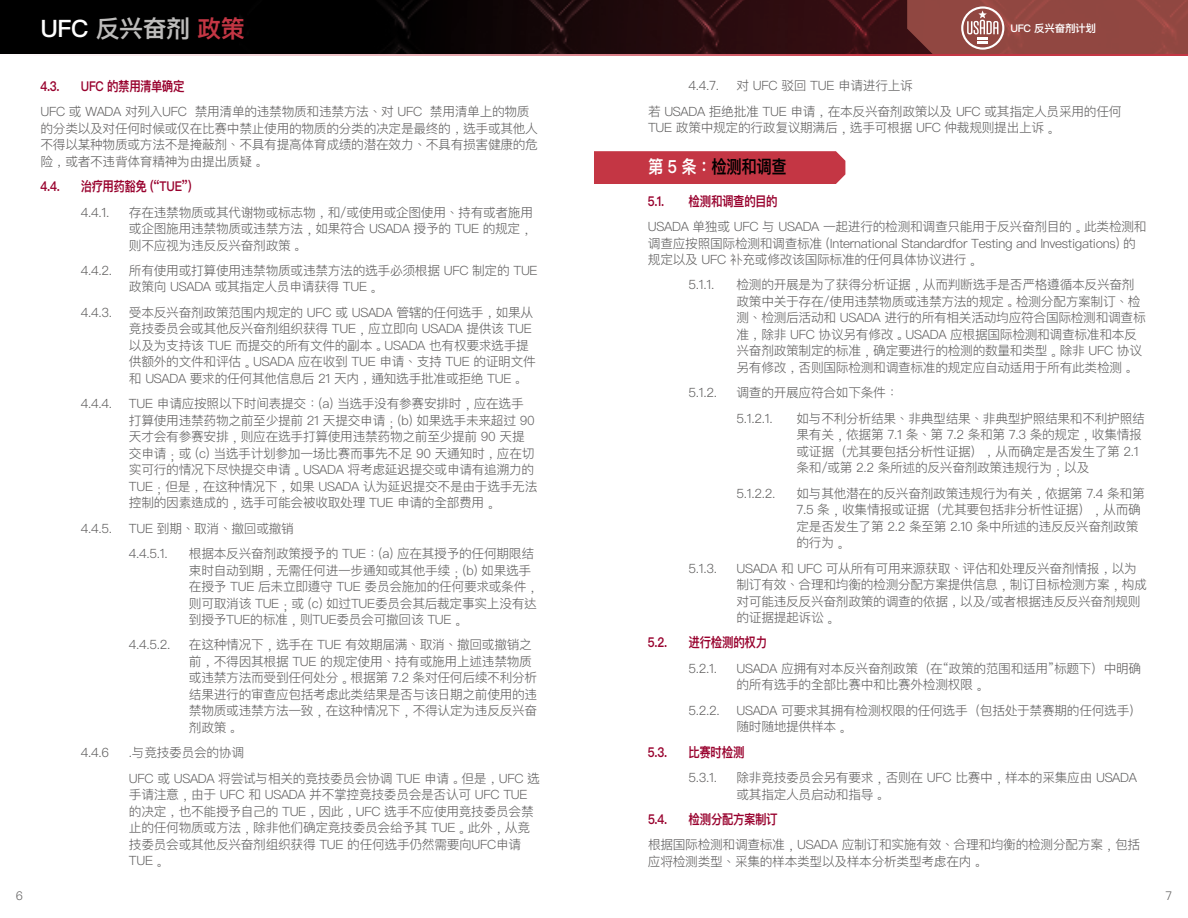
<style>
.page{position:relative;width:1188px;height:918px;background:#fff}
.page>*{position:absolute;margin:0;border:0;box-sizing:border-box;transform-origin:0 0}
.t1{font:600 24px "Ping Fang HK";letter-spacing:-.02em;color:#bdbcbb}
.t2{font:600 18px "Ping Fang HK";letter-spacing:-.02em;color:#000;scale:.85 1}
.t3{font:600 13.5px "Ping Fang HK";letter-spacing:-.03em;color:#98002d;scale:.85 1}
.t4{font:600 13.5px "Ping Fang HK";letter-spacing:-.05em;color:#98002d;scale:.85 1}
.t5{font:300 12.75px/16.5px "Ping Fang HK";letter-spacing:-.025em;color:#5f5e5e}
.t6{font:300 12px "Ping Fang HK";color:#5f5e5e}
.t7{font:600 10.5px "Ping Fang HK";letter-spacing:-.025em;color:#fff}
.s1{color:#fff}
.s2{color:#c43644}
.s3{font-family:"ST Heiti TC"}
</style>
<div class="page">
<svg style="left:0;top:0;width:907px;height:54px;background:#130507"></svg>
<svg style="left:907px;top:0;width:281px;height:54px;background:#944d47"></svg>
<div style="left:594px;top:151px;width:251px;height:33px;background:#c43644"></div>
<h1 class="t1" style="left:40px;top:14px;width:206px"><span class="s1">UFC</span> 反兴奋剂<span class="s2">政策</span></h1>
<p class="t7" style="left:1010px;top:22px;width:87px">UFC 反兴奋剂计划</p>
<p class="t3" style="left:40px;top:78px;width:24px">4.3.</p>
<p class="t3" style="left:81px;top:78px;width:123px">UFC 的禁用清单确定</p>
<p class="t5" style="left:40px;top:103px;width:499px">UFC 或 WADA 对列入UFC 禁用清单的违禁物质和违禁方法、对 UFC 禁用清单上的物质的分类以及对任何时候或仅在比赛中禁止使用的物质的分类的决定是最终的，选手或其他人不得以某种物质或方法不是掩蔽剂、不具有提高体育成绩的潜在效力、不具有损害健康的危险，或者不违背体育精神为由提出质疑。</p>
<p class="t3" style="left:40px;top:178px;width:24px">4.4.</p>
<p class="t4" style="left:81px;top:178px;width:132px">治疗用药豁免 (“TUE”)</p>
<p class="t5" style="left:81px;top:204px;width:30px">4.4.1.</p>
<p class="t5" style="left:129px;top:204px;width:406px;text-align:justify">存在违禁物质或其代谢物或标志物，和/或使用或企图使用、持有或者施用或企图施用违禁物质或违禁方法，如果符合 USADA 授予的 TUE 的规定，则不应视为违反反兴奋剂政策。</p>
<p class="t5" style="left:81px;top:262px;width:33px">4.4.2.</p>
<p class="t5" style="left:129px;top:262px;width:410px">所有使用或打算使用违禁物质或违禁方法的选手必须根据 UFC 制定的 TUE政策向 USADA 或其指定人员申请获得 TUE。</p>
<p class="t5" style="left:81px;top:304px;width:33px">4.4.3.</p>
<p class="t5" style="left:129px;top:304px;width:408px">受本反兴奋剂政策范围内规定的 UFC 或 USADA 管辖的任何选手，如果从竞技委员会或其他反兴奋剂组织获得 TUE，应立即向 USADA 提供该 TUE以及为支持该 TUE 而提交的所有文件的副本。USADA 也有权要求选手提供额外的文件和评估。USADA 应在收到 TUE 申请、支持 TUE 的证明文件和 USADA 要求的任何其他信息后 21 天内，通知选手批准或拒绝 TUE。</p>
<p class="t5" style="left:81px;top:395px;width:33px">4.4.4.</p>
<p class="t5" style="left:129px;top:395px;width:410px">TUE 申请应按照以下时间表提交：(a) 当选手没有参赛安排时，应在选手打算使用违禁药物之前至少提前 21 天提交申请；(b) 如果选手未来超过 90天才会有参赛安排，则应在选手打算使用违禁药物之前至少提前 90 天提交申请；或 (c) 当选手计划参加一场比赛而事先不足 90 天通知时，应在切实可行的情况下尽快提交申请。USADA 将考<span class="s3">虑</span>延<span class="s3">迟</span>提交或申请有追溯力的TUE；但是，在这种情况下，如果 USADA 认为延<span class="s3">迟</span>提交不是由于选手无法控制的因素造成的，选手可能会被收取处理 TUE 申请的全部费用。</p>
<p class="t5" style="left:81px;top:520px;width:33px">4.4.5.</p>
<p class="t5" style="left:129px;top:515px;width:166px;line-height:25.3px">TUE 到期、取消、撤回或撤销<br>4.4.5.1.</p>
<p class="t5" style="left:189px;top:545px;width:351px">根据本反兴奋剂政策授予的 TUE：(a) 应在其授予的任何期限结束时自动到期，无需任何进一步通知或其他手续；(b) 如果选手在授予 TUE 后未立即遵守 TUE 委员会施加的任何要求或条件，则可取消该 TUE；或 (c) 如过TUE委员会其后裁定事实上没有达到授予TUE的标准，则TUE委员会可撤回该 TUE。</p>
<p class="t5" style="left:129px;top:637px;width:43px">4.4.5.2.</p>
<p class="t5" style="left:189px;top:637px;width:350px">在这种情况下，选手在 TUE 有效期届满、取消、撤回或撤销之前，不得因其根据 TUE 的规定使用、持有或施用上述违禁物质或违禁方法而受到任何处分。根据第 7.2 条对任何后续不利分析结果进行的审查应包括考<span class="s3">虑</span>此类结果是否与该日期之前使用的违禁物质或违禁方法一致，在这种情况下，不得认定为违反反兴奋剂政策。</p>
<p class="t5" style="left:81px;top:744px;width:30px">4.4.6</p>
<p class="t5" style="left:129px;top:740px;width:412px;line-height:25.3px">.与竞技委员会的协调<br>UFC 或 USADA 将尝试与相关的竞技委员会协调 TUE 申请。但是，UFC 选</p>
<p class="t5" style="left:129px;top:786px;width:406px">手请注意，由于 UFC 和 USADA 并不掌控竞技委员会是否认可 UFC TUE的决定，也不能授予自己的 TUE，因此，UFC 选手不应使用竞技委员会禁止的任何物质或方法，除非他们确定竞技委员会给予其 TUE。此外，从竞技委员会或其他反兴奋剂组织获得 TUE 的任何选手仍然需要向UFC申请<br>TUE。</p>
<p class="t5" style="left:648px;top:73px;width:475px;line-height:25.3px;text-indent:88px">对 UFC 驳回 TUE 申请进行上诉<br>若 USADA 拒绝批准 TUE 申请，在本反兴奋剂政策以及 UFC 或其指定人员采用的任何</p>
<p class="t5" style="left:648px;top:119px;width:410px">TUE 政策中规定的行政复议期满后，选手可根据 UFC 仲裁规则提出上诉。</p>
<h2 class="t2" style="left:648px;top:156px;width:165px"><span class="s1">第 5 条：</span>检测和调查</h2>
<p class="t3" style="left:648px;top:192px;width:21px">5.1.</p>
<p class="t3" style="left:689px;top:192px;width:106px">检测和调查的目的</p>
<p class="t5" style="left:648px;top:218px;width:500px">USADA 单独或 UFC 与 USADA 一起进行的检测和调查只能用于反兴奋剂目的。此类检测和调查应按照国际检测和调查标准 (International Standardfor Testing and Investigations) 的规定以及 UFC 补充或修改该国际标准的任何具体协议进行。</p>
<p class="t5" style="left:688px;top:276px;width:28px">5.1.1.</p>
<p class="t5" style="left:736px;top:276px;width:411px">检测的开展是为了获得分析证据，从而判断选手是否严格遵循本反兴奋剂政策中关于存在/使用违禁物质或违禁方法的规定。检测分配方案制订、检测、检测后活动和 USADA 进行的所有相关活动均应符合国际检测和调查标准，除非 UFC 协议另有修改。USADA 应根据国际检测和调查标准和本反兴奋剂政策制定的标准，确定要进行的检测的数量和类型。除非 UFC 协议另有修改，否则国际检测和调查标准的规定应自动适用于所有此类检测。</p>
<p class="t5" style="left:688px;top:384px;width:30px">5.1.2.</p>
<p class="t5" style="left:736px;top:380px;width:163px;line-height:25.3px">调查的开展应符合如下条件：<br>5.1.2.1.</p>
<p class="t5" style="left:688px;top:77px;width:32px">4.4.7.</p>
<p class="t5" style="left:796px;top:410px;width:350px">如与不利分析结果、非典型结果、非典型护照结果和不利护照结果有关，依据第 7.1 条、第 7.2 条和第 7.3 条的规定，收集情报或证据（尤其要包括分析性证据），从而确定是否发生了第 2.1条和/或第 2.2 条所述的反兴奋剂政策违规行为；以及</p>
<p class="t5" style="left:736px;top:485px;width:40px">5.1.2.2.</p>
<p class="t5" style="left:796px;top:485px;width:350px">如与其他潜在的反兴奋剂政策违规行为有关，依据第 7.4 条和第<br>7.5 条，收集情报或证据（尤其要包括非分析性证据），从而确定是否发生了第 2.2 条至第 2.10 条中所述的违反反兴奋剂政策的行为。</p>
<p class="t5" style="left:688px;top:560px;width:30px">5.1.3.</p>
<p class="t5" style="left:736px;top:560px;width:412px">USADA 和 UFC 可从所有可用来源获取、评估和处理反兴奋剂情报，以为制订有效、合理和均衡的检测分配方案提供信息，制订目标检测方案，构成对可能违反反兴奋剂政策的调查的依据，以及/或者根据违反反兴奋剂规则的证据提起诉讼。</p>
<p class="t3" style="left:648px;top:634px;width:24px">5.2.</p>
<p class="t3" style="left:688px;top:634px;width:94px">进行检测的权力</p>
<p class="t5" style="left:688px;top:660px;width:30px">5.2.1.</p>
<p class="t5" style="left:736px;top:660px;width:406px">USADA 应拥有对本反兴奋剂政策（在“政策的范围和适用”标题下）中明确的所有选手的全部比赛中和比赛外检测权限。</p>
<p class="t5" style="left:688px;top:702px;width:33px">5.2.2.</p>
<p class="t5" style="left:736px;top:702px;width:407px">USADA 可要求其拥有检测权限的任何选手（包括处于禁赛期的任何选手）随时随地提供样本。</p>
<p class="t3" style="left:648px;top:744px;width:24px">5.3.</p>
<p class="t3" style="left:688px;top:744px;width:67px">比赛时检测</p>
<p class="t5" style="left:688px;top:769px;width:30px">5.3.1.</p>
<p class="t5" style="left:736px;top:769px;width:402px">除非竞技委员会另有要求，否则在 UFC 比赛中，样本的采集应由 USADA或其指定人员启动和指导。</p>
<p class="t3" style="left:648px;top:811px;width:24px">5.4.</p>
<p class="t3" style="left:688px;top:811px;width:107px">检测分配方案制订</p>
<p class="t5" style="left:648px;top:836px;width:494px">根据国际检测和调查标准，USADA 应制订和实施有效、合理和均衡的检测分配方案，包括应将检测类型、采集的样本类型以及样本分析类型考<span class="s3">虑</span>在内。</p>
<p class="t6" style="left:16px;top:888px;width:9px">6</p>
<p class="t6" style="left:1166px;top:888px;width:8px">7</p>
</div>
